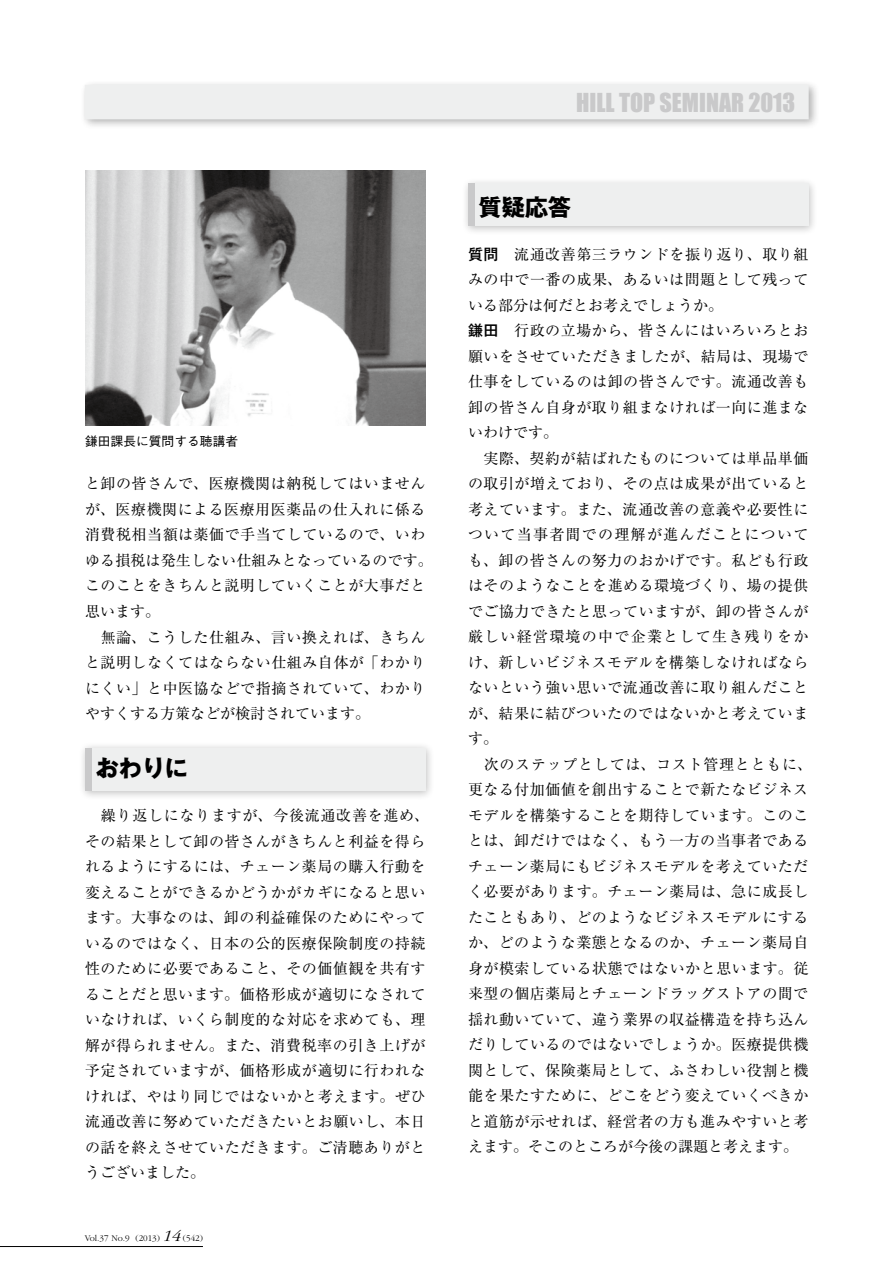
<style>
.page{position:relative;width:885px;height:1263px;background:#fff}
.page>*{position:absolute;margin:0;border:0;box-sizing:border-box;transform-origin:0 0}
.t1{font:24px "Impact";color:#c9c9ca}
.t2{font:700 23.25px "Gothic MB101 Pro";letter-spacing:-.01em;color:#000}
.t3{font:15px/25.5px "Ryumin Pro";letter-spacing:.035em;color:#000}
.t4{font:500 12.75px "Gothic BBB Pro";color:#000}
.t5{font:300 9px "Garamond";color:#000}
.s1{font-style:italic;font-size:16.5px}
.s2{font-family:"Gothic MB101 Pro";font-weight:500}
</style>
<div class="page">
<hr style="left:0;top:1246px;width:203px;height:1px;background:#000">
<img style="left:85px;top:170px;width:340px;height:255px">
<div style="left:78px;top:741px;width:357px;height:59px;background:#000;opacity:.25"></div>
<div style="left:85px;top:748px;width:340px;height:43px;background:#eeefef"></div>
<div style="left:85px;top:748px;width:6px;height:43px;background:#c9c9ca"></div>
<div style="left:461px;top:177px;width:356px;height:59px;background:#000;opacity:.25"></div>
<div style="left:468px;top:184px;width:340px;height:42px;background:#eeefef"></div>
<div style="left:468px;top:184px;width:6px;height:42px;background:#c9c9ca"></div>
<div style="left:80px;top:80px;width:739px;height:50px;background:#000;opacity:.32"></div>
<div style="left:85px;top:85px;width:723px;height:34px;background:#eeefef"></div>
<p class="t4" style="left:85px;top:431px;width:154px">鎌田課長に質問する聴講者</p>
<p class="t3" style="left:85px;top:470px;width:349px">と卸の皆さんで、医療機関は納税してはいませんが、医療機関による医療用医薬品の仕入れに係る消費税相当額は薬価で手当てしているので、いわゆる損税は発生しない仕組みとなっているのです。このことをきちんと説明していくことが大事だと思います。<br>　無論、こうした仕組み、言い換えれば、きちんと説明しなくてはならない仕組み自体が「わかりにくい」と中医協などで指摘されていて、わかりやすくする方策などが検討されています。</p>
<h2 class="t2" style="left:96px;top:749px;width:94px">おわりに</h2>
<p class="t3" style="left:85px;top:802px;width:345px">　繰り返しになりますが、今後流通改善を進め、その結果として卸の皆さんがきちんと利益を得られるようにするには、チェーン薬局の購入行動を変えることができるかどうかがカギになると思います。大事なのは、卸の利益確保のためにやっているのではなく、日本の公的医療保険制度の持続性のために必要であること、その価値観を共有することだと思います。価格形成が適切になされていなければ、いくら制度的な対応を求めても、理解が得られません。また、消費税率の引き上げが予定されていますが、価格形成が適切に行われなければ、やはり同じではないかと考えます。ぜひ流通改善に努めていただきたいとお願いし、本日の話を終えさせていただきます。ご清聴ありがとうございました。</p>
<p class="t5" style="left:85px;top:1233px;width:119px">Vol.37 No.9 (2013) <span class="s1">14</span> (542)</p>
<h1 class="t1" style="left:576px;top:84px;width:220px">HILL TOP SEMINAR 2013</h1>
<h2 class="t2" style="left:478px;top:188px;width:94px">質疑応答</h2>
<p class="t3" style="left:468px;top:240px;width:345px"><span class="s2">質問</span>　流通改善第三ラウンドを振り返り、取り組みの中で一番の成果、あるいは問題として残っている部分は何だとお考えでしょうか。<br><span class="s2">鎌田</span>　行政の立場から、皆さんにはいろいろとお願いをさせていただきましたが、結局は、現場で仕事をしているのは卸の皆さんです。流通改善も卸の皆さん自身が取り組まなければ一向に進まないわけです。<br>　実際、契約が結ばれたものについては単品単価の取引が増えており、その点は成果が出ていると考えています。また、流通改善の意義や必要性について当事者間での理解が進んだことについても、卸の皆さんの努力のおかげです。私ども行政はそのようなことを進める環境づくり、場の提供でご協力できたと思っていますが、卸の皆さんが厳しい経営環境の中で企業として生き残りをかけ、新しいビジネスモデルを構築しなければならないという強い思いで流通改善に取り組んだことが、結果に結びついたのではないかと考えています。<br>　次のステップとしては、コスト管理とともに、更なる付加価値を創出することで新たなビジネスモデルを構築することを期待しています。このことは、卸だけではなく、もう一方の当事者であるチェーン薬局にもビジネスモデルを考えていただく必要があります。チェーン薬局は、急に成長したこともあり、どのようなビジネスモデルにするか、どのような業態となるのか、チェーン薬局自身が模索している状態ではないかと思います。従来型の個店薬局とチェーンドラッグストアの間で揺れ動いていて、違う業界の収益構造を持ち込んだりしているのではないでしょうか。医療提供機関として、保険薬局として、ふさわしい役割と機能を果たすために、どこをどう変えていくべきかと道筋が示せれば、経営者の方も進みやすいと考えます。そこのところが今後の課題と考えます。</p>
</div>
